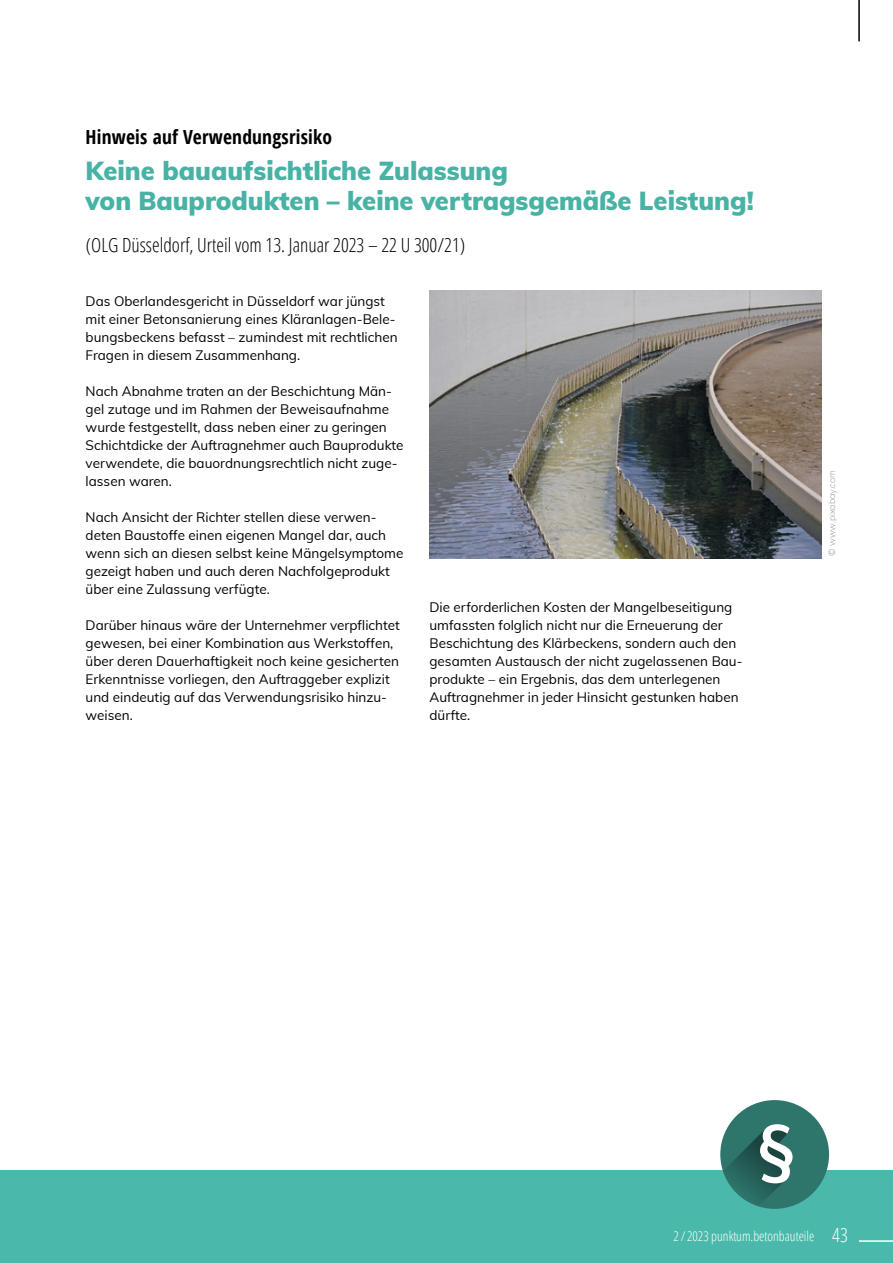
<style>
.page{position:relative;width:893px;height:1263px;background:#fff}
.page>*{position:absolute;margin:0;border:0;box-sizing:border-box;transform-origin:0 0}
.t1{font:900 25.5px/30px "Muli";color:#48b2a5}
.t2{font:300 condensed 19.5px "Open Sans";color:#000}
.t3{font:700 condensed 19.5px "Open Sans";letter-spacing:.01em;color:#000}
.t4{font:13.5px/18px "Muli";color:#000}
.t5{font:300 condensed 13.5px "Open Sans";color:#fff}
.t6{font:200 9px "Muli";color:#878787}
.s1{font-size:19.5px}
</style>
<div class="page">
<div style="left:0;top:1170px;width:893px;height:93px;background:#4ab9ab"></div>
<img style="left:429px;top:290px;width:393px;height:268px">
<div style="left:720px;top:1100px;width:109px;height:109px;background:#2e756c;border-radius:50%"></div>
<svg style="left:722px;top:1124px;width:71px;height:83px"></svg>
<hr style="left:858px;top:0;width:2px;height:41px;background:#000">
<hr style="left:859px;top:1240px;width:34px;height:2px;background:#fff">
<h2 class="t3" style="left:86px;top:123px;width:248px">Hinweis auf Verwendungsrisiko</h2>
<h1 class="t1" style="left:86px;top:155px;width:670px">Keine bauaufsichtliche Zulassung<br>von Bauprodukten – keine vertragsgemäße Leistung!</h1>
<h2 class="t2" style="left:86px;top:232px;width:381px">(OLG Düsseldorf, Urteil vom 13. Januar 2023 – 22 U 300/21)</h2>
<p class="t4" style="left:86px;top:291px;width:314px">Das Oberlandesgericht in Düsseldorf war jüngst mit einer Betonsanierung eines Kläranlagen-Bele&shy;bungsbeckens befasst – zumindest mit rechtlichen Fragen in diesem Zusammenhang.</p>
<p class="t4" style="left:86px;top:381px;width:319px">Nach Abnahme traten an der Beschichtung Män&shy;gel zutage und im Rahmen der Beweisaufnahme wurde festgestellt, dass neben einer zu geringen Schichtdicke der Auftragnehmer auch Bauprodukte verwendete, die bauordnungsrechtlich nicht zuge&shy;lassen waren.</p>
<p class="t4" style="left:86px;top:507px;width:319px">Nach Ansicht der Richter stellen diese verwen&shy;deten Baustoffe einen eigenen Mangel dar, auch wenn sich an diesen selbst keine Mängelsymptome gezeigt haben und auch deren Nachfolgeprodukt über eine Zulassung verfügte.</p>
<p class="t4" style="left:86px;top:615px;width:316px">Darüber hinaus wäre der Unternehmer verpflichtet gewesen, bei einer Kombination aus Werkstoffen, über deren Dauerhaftigkeit noch keine gesicherten Erkenntnisse vorliegen, den Auftraggeber explizit und eindeutig auf das Verwendungsrisiko hinzu&shy;weisen.</p>
<p class="t4" style="left:429px;top:597px;width:315px">Die erforderlichen Kosten der Mangelbeseitigung umfassten folglich nicht nur die Erneuerung der Beschichtung des Klärbeckens, sondern auch den gesamten Austausch der nicht zugelassenen Bau&shy;produkte – ein Ergebnis, das dem unterlegenen Auftragnehmer in jeder Hinsicht gestunken haben dürfte.</p>
<p class="t6" style="left:825px;top:556px;width:87px;rotate:-90deg">© www.pixabay.com</p>
<p class="t5" style="left:673px;top:1227px;width:176px">2 / 2023 punktum.betonbauteile <span class="s1">43</span></p>
</div>
